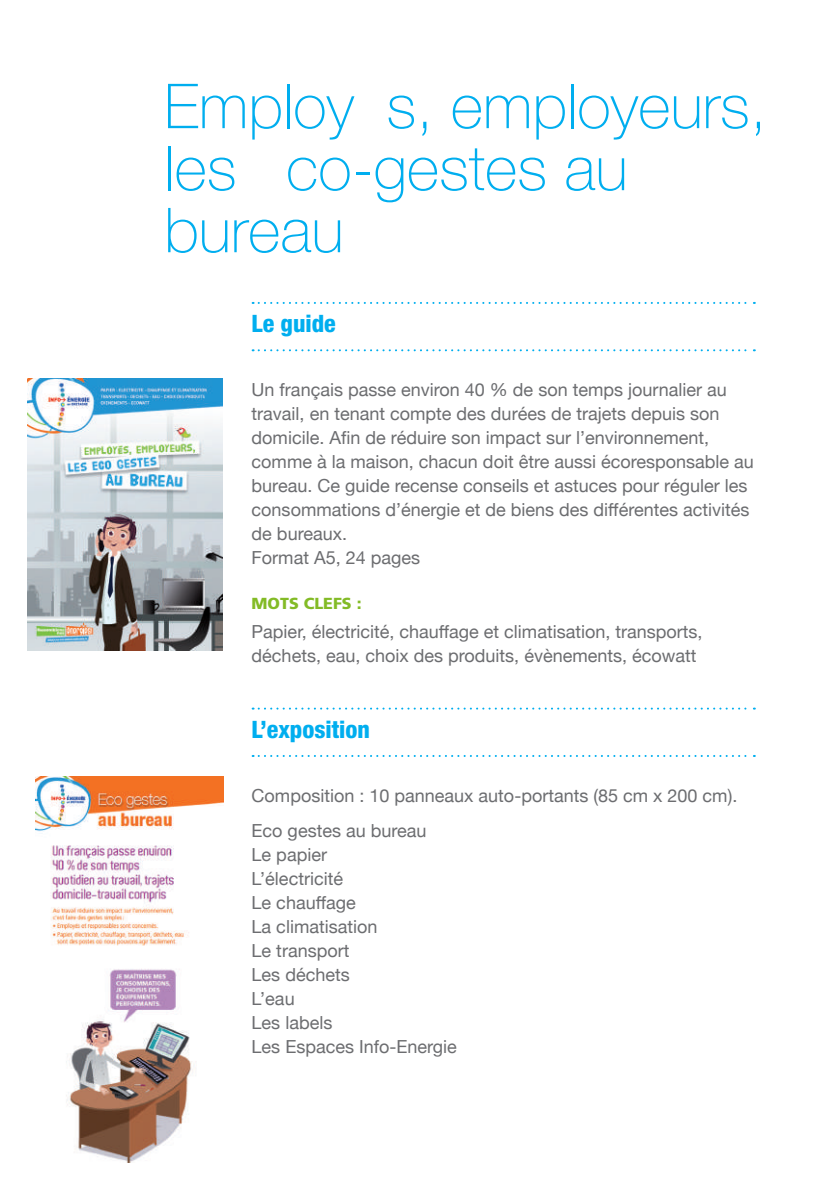
<style>
.page{position:relative;width:840px;height:1191px;background:#fff}
.page>*{position:absolute;margin:0;border:0;box-sizing:border-box;transform-origin:0 0}
.t1{font:100 62px/62px "Helvetica Neue";color:#00aeef}
.t2{font:800 condensed 24px "Helvetica Neue";color:#00aeef}
.t3{font:18px/24px "Helvetica Neue";color:#6c6d70}
.t4{font:900 16px "Frutiger";color:#83bb26}
</style>
<div class="page">
<svg style="left:252px;top:302px;width:502px;height:2px"></svg>
<svg style="left:252px;top:349px;width:502px;height:2px"></svg>
<svg style="left:252px;top:707px;width:502px;height:2px"></svg>
<svg style="left:252px;top:755px;width:502px;height:2px"></svg>
<img style="left:28px;top:378px;width:195px;height:272px">
<img style="left:35px;top:776px;width:188px;height:386px">
<h1 class="t1" style="left:164px;top:75px;width:604px">Employés, employeurs, les éco-gestes au bureau</h1>
<h2 class="t2" style="left:251px;top:309px;width:86px">Le guide</h2>
<p class="t3" style="left:251px;top:376px;width:503px">Un français passe environ 40 % de son temps journalier au travail, en tenant compte des durées de trajets depuis son domicile. Afin de réduire son impact sur l’environnement, comme à la maison, chacun doit être aussi écoresponsable au bureau. Ce guide recense conseils et astuces pour réguler les consommations d’énergie et de biens des différentes activités de bureaux.<br>Format A5, 24 pages</p>
<p class="t4" style="left:251px;top:593px;width:111px">MOTS CLEFS :</p>
<p class="t3" style="left:251px;top:619px;width:452px">Papier, électricité, chauffage et climatisation, transports, déchets, eau, choix des produits, évènements, écowatt</p>
<h2 class="t2" style="left:251px;top:714px;width:120px">L’exposition</h2>
<p class="t3" style="left:251px;top:776px;width:487px;line-height:35.4px">Composition : 10 panneaux auto-portants (85 cm x 200 cm).<br>Eco gestes au bureau</p>
<p class="t3" style="left:251px;top:841px;width:206px">Le papier<br>L’électricité<br>Le chauffage<br>La climatisation<br>Le transport<br>Les déchets<br>L’eau<br>Les labels<br>Les Espaces Info-Energie</p>
</div>
